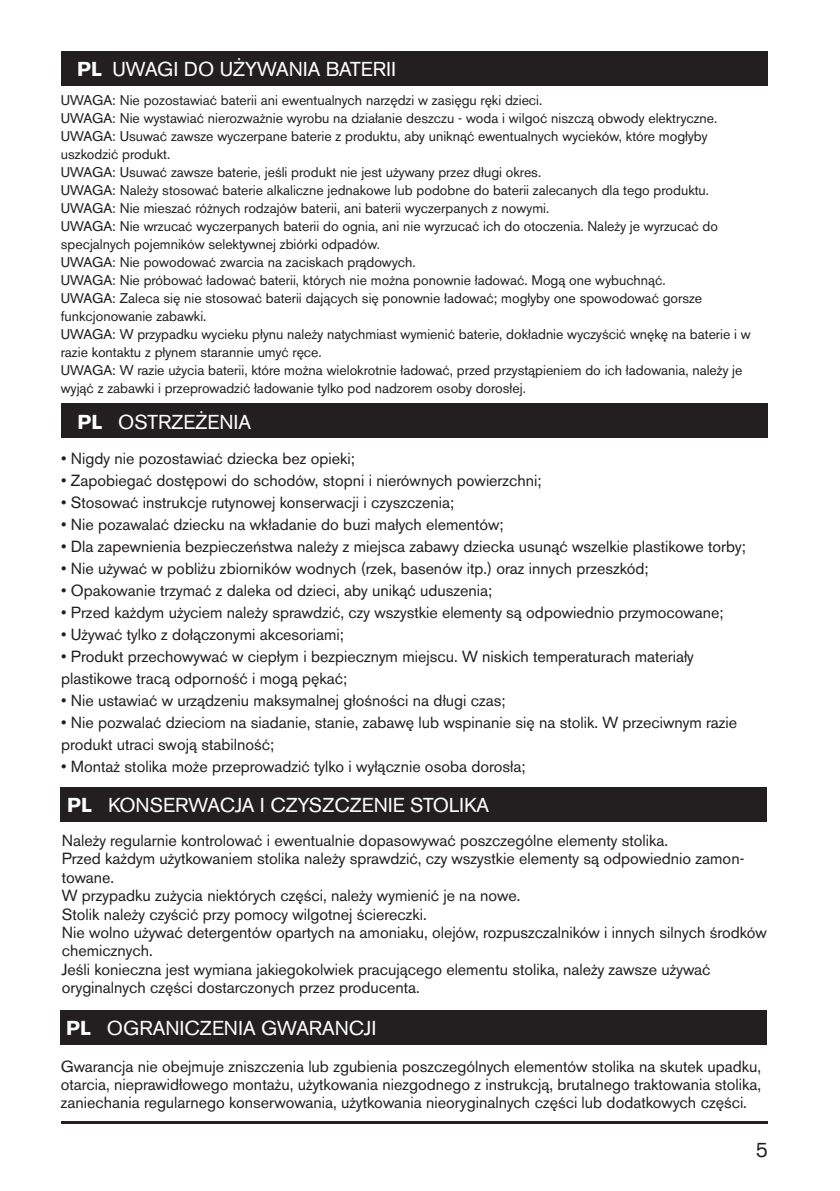
<style>
.page{position:relative;width:840px;height:1191px;background:#fff}
.page>*{position:absolute;margin:0;border:0;box-sizing:border-box;transform-origin:0 0}
.t1{font:20px "Volvo Sans Pro";color:#fff}
.t2{font:20px "Volvo Sans Pro";color:#231f20}
.t3{font:16px/18.4px "Volvo Sans Pro";color:#231f20}
.t4{font:14px/18px "Volvo Sans Pro";color:#231f20}
.s1{font-weight:700}
</style>
<div class="page">
<hr style="left:61px;top:1120px;width:706px;height:3px;background:#231f20">
<div style="left:61px;top:787px;width:705px;height:34px;background:#231f20"></div>
<div style="left:61px;top:1011px;width:705px;height:34px;background:#231f20"></div>
<div style="left:61px;top:52px;width:706px;height:34px;background:#231f20"></div>
<div style="left:61px;top:403px;width:706px;height:34px;background:#231f20"></div>
<p class="t1" style="left:77px;top:57px;width:320px"><span class="s1">PL</span> UWAGI DO UŻYWANIA BATERII</p>
<p class="t4" style="left:61px;top:91px;width:691px">UWAGA: Nie pozostawiać baterii ani ewentualnych narzędzi w zasięgu ręki dzieci.<br>UWAGA: Nie wystawiać nierozważnie wyrobu na działanie deszczu - woda i wilgoć niszczą obwody elektryczne.<br>UWAGA: Usuwać zawsze wyczerpane baterie z produktu, aby uniknąć ewentualnych wycieków, które mogłyby uszkodzić produkt.<br>UWAGA: Usuwać zawsze baterie, jeśli produkt nie jest używany przez długi okres.<br>UWAGA: Należy stosować baterie alkaliczne jednakowe lub podobne do baterii zalecanych dla tego produktu.<br>UWAGA: Nie mieszać różnych rodzajów baterii, ani baterii wyczerpanych z nowymi.<br>UWAGA: Nie wrzucać wyczerpanych baterii do ognia, ani nie wyrzucać ich do otoczenia. Należy je wyrzucać do specjalnych pojemników selektywnej zbiórki odpadów.<br>UWAGA: Nie powodować zwarcia na zaciskach prądowych.<br>UWAGA: Nie próbować ładować baterii, których nie można ponownie ładować. Mogą one wybuchnąć.<br>UWAGA: Zaleca się nie stosować baterii dających się ponownie ładować; mogłyby one spowodować gorsze funkcjonowanie zabawki.<br>UWAGA: W przypadku wycieku płynu należy natychmiast wymienić baterie, dokładnie wyczyścić wnękę na baterie i w razie kontaktu z płynem starannie umyć ręce.<br>UWAGA: W razie użycia baterii, które można wielokrotnie ładować, przed przystąpieniem do ich ładowania, należy je wyjąć z zabawki i przeprowadzić ładowanie tylko pod nadzorem osoby dorosłej.</p>
<p class="t1" style="left:77px;top:410px;width:175px"><span class="s1">PL</span> OSTRZEŻENIA</p>
<p class="t3" style="left:61px;top:449px;width:295px">• Nigdy nie pozostawiać dziecka bez opieki;</p>
<p class="t3" style="left:61px;top:471px;width:482px">• Zapobiegać dostępowi do schodów, stopni i nierównych powierzchni;</p>
<p class="t3" style="left:61px;top:493px;width:394px">• Stosować instrukcje rutynowej konserwacji i czyszczenia;</p>
<p class="t3" style="left:61px;top:515px;width:444px">• Nie pozawalać dziecku na wkładanie do buzi małych elementów;</p>
<p class="t3" style="left:61px;top:537px;width:686px">• Dla zapewnienia bezpieczeństwa należy z miejsca zabawy dziecka usunąć wszelkie plastikowe torby;</p>
<p class="t3" style="left:61px;top:559px;width:589px">• Nie używać w pobliżu zbiorników wodnych (rzek, basenów itp.) oraz innych przeszkód;</p>
<p class="t3" style="left:61px;top:581px;width:432px">• Opakowanie trzymać z daleka od dzieci, aby unikąć uduszenia;</p>
<p class="t3" style="left:61px;top:603px;width:663px">• Przed każdym użyciem należy sprawdzić, czy wszystkie elementy są odpowiednio przymocowane;</p>
<p class="t3" style="left:61px;top:625px;width:284px">• Używać tylko z dołączonymi akcesoriami;</p>
<p class="t3" style="left:61px;top:645px;width:633px;line-height:22px">• Produkt przechowywać w ciepłym i bezpiecznym miejscu. W niskich temperaturach materiały plastikowe tracą odporność i mogą pękać;</p>
<p class="t3" style="left:61px;top:691px;width:446px">• Nie ustawiać w urządzeniu maksymalnej głośności na długi czas;</p>
<p class="t3" style="left:61px;top:711px;width:677px;line-height:22px">• Nie pozwalać dzieciom na siadanie, stanie, zabawę lub wspinanie się na stolik. W przeciwnym razie produkt utraci swoją stabilność;</p>
<p class="t3" style="left:61px;top:757px;width:466px">• Montaż stolika może przeprowadzić tylko i wyłącznie osoba dorosła;</p>
<p class="t1" style="left:67px;top:793px;width:423px"><span class="s1">PL</span> KONSERWACJA I CZYSZCZENIE STOLIKA</p>
<p class="t3" style="left:62px;top:831px;width:706px">Należy regularnie kontrolować i ewentualnie dopasowywać poszczególne elementy stolika.<br>Przed każdym użytkowaniem stolika należy sprawdzić, czy wszystkie elementy są odpowiednio zamon&shy;towane.<br>W przypadku zużycia niektórych części, należy wymienić je na nowe.<br>Stolik należy czyścić przy pomocy wilgotnej ściereczki.<br>Nie wolno używać detergentów opartych na amoniaku, olejów, rozpuszczalników i innych silnych środków chemicznych.<br>Jeśli konieczna jest wymiana jakiegokolwiek pracującego elementu stolika, należy zawsze używać oryginalnych części dostarczonych przez producenta.</p>
<p class="t1" style="left:66px;top:1016px;width:312px"><span class="s1">PL</span> OGRANICZENIA GWARANCJI</p>
<p class="t3" style="left:61px;top:1057px;width:701px;text-align:justify">Gwarancja nie obejmuje zniszczenia lub zgubienia poszczególnych elementów stolika na skutek upadku, otarcia, nieprawidłowego montażu, użytkowania niezgodnego z instrukcją, brutalnego traktowania stolika, zaniechania regularnego konserwowania, użytkowania nieoryginalnych części lub dodatkowych części.</p>
<p class="t2" style="left:755px;top:1137px;width:14px">5</p>
</div>
